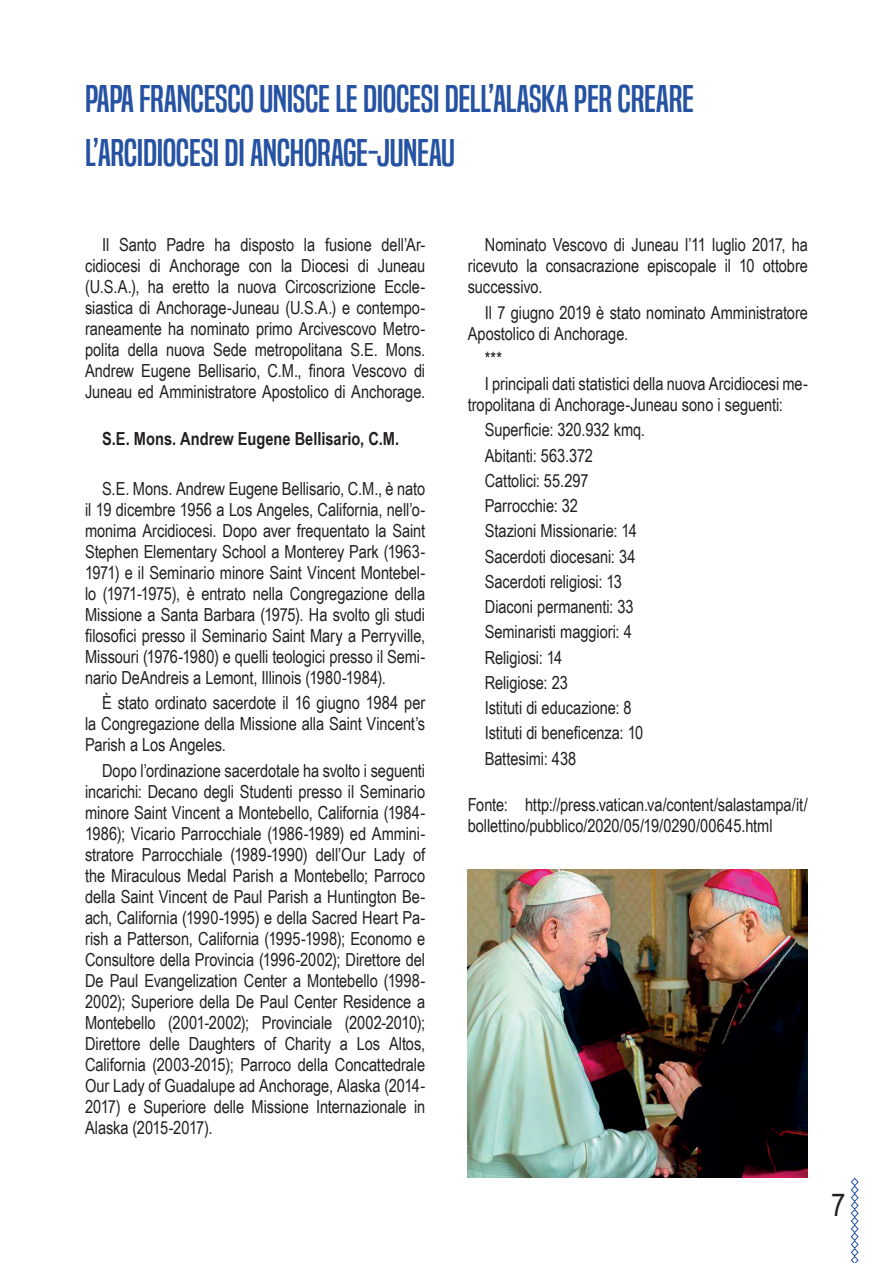
<style>
.page{position:relative;width:893px;height:1263px;background:#fff}
.page>*{position:absolute;margin:0;border:0;box-sizing:border-box;transform-origin:0 0}
.t1{font:36px/54px "Built Titling Rg";letter-spacing:-.01em;color:#2552a2;scale:1.13 1}
.t2{font:31.5px "Arial Narrow";color:#231f20}
.t3{font:18px/21px "Arial Narrow";letter-spacing:-.005em;color:#231f20;text-align:justify}
.t4{font:700 18px "Arial Narrow";color:#231f20}
</style>
<div class="page">
<svg style="left:850px;top:1177px;width:9px;height:86px"></svg>
<img style="left:468px;top:870px;width:340px;height:308px">
<h1 class="t1" style="left:85px;top:72px;width:540px">PAPA FRANCESCO UNISCE LE DIOCESI DELL’ALASKA PER CREARE<br>L’ARCIDIOCESI DI ANCHORAGE-JUNEAU</h1>
<p class="t3" style="left:85px;top:234px;width:342px;text-indent:17px">Il Santo Padre ha disposto la fusione dell’Ar&shy;cidiocesi di Anchorage con la Diocesi di Juneau (U.S.A.), ha eretto la nuova Circoscrizione Eccle&shy;siastica di Anchorage-Juneau (U.S.A.) e contempo&shy;raneamente ha nominato primo Arcivescovo Metro&shy;polita della nuova Sede metropolitana S.E. Mons.<br>Andrew Eugene Bellisario, C.M., finora Vescovo di Juneau ed Amministratore Apostolico di Anchorage.</p>
<p class="t4" style="left:102px;top:425px;width:299px">S.E. Mons. Andrew Eugene Bellisario, C.M.</p>
<p class="t3" style="left:85px;top:477px;width:342px;text-indent:17px">S.E. Mons. Andrew Eugene Bellisario, C.M., è nato il 19 dicembre 1956 a Los Angeles, California, nell’o&shy;monima Arcidiocesi. Dopo aver frequentato la Saint Stephen Elementary School a Monterey Park (1963- 1971) e il Seminario minore Saint Vincent Montebel&shy;lo (1971-1975), è entrato nella Congregazione della Missione a Santa Barbara (1975). Ha svolto gli studi filosofici presso il Seminario Saint Mary a Perryville, Missouri (1976-1980) e quelli teologici presso il Semi&shy;nario DeAndreis a Lemont, Illinois (1980-1984).</p>
<p class="t3" style="left:85px;top:692px;width:342px;text-indent:17px">È stato ordinato sacerdote il 16 giugno 1984 per la Congregazione della Missione alla Saint Vincent’s Parish a Los Angeles.</p>
<p class="t3" style="left:85px;top:759px;width:342px;text-indent:17px">Dopo l’ordinazione sacerdotale ha svolto i seguenti incarichi: Decano degli Studenti presso il Seminario minore Saint Vincent a Montebello, California (1984- 1986); Vicario Parrocchiale (1986-1989) ed Ammini&shy;stratore Parrocchiale (1989-1990) dell’Our Lady of the Miraculous Medal Parish a Montebello; Parroco della Saint Vincent de Paul Parish a Huntington Be&shy;ach, California (1990-1995) e della Sacred Heart Pa&shy;rish a Patterson, California (1995-1998); Economo e Consultore della Provincia (1996-2002); Direttore del De Paul Evangelization Center a Montebello (1998- 2002); Superiore della De Paul Center Residence a Montebello (2001-2002); Provinciale (2002-2010); Direttore delle Daughters of Charity a Los Altos, California (2003-2015); Parroco della Concattedrale Our Lady of Guadalupe ad Anchorage, Alaska (2014- 2017) e Superiore delle Missione Internazionale in Alaska (2015-2017).</p>
<p class="t3" style="left:468px;top:234px;width:342px;text-indent:17px">Nominato Vescovo di Juneau l’11 luglio 2017, ha ricevuto la consacrazione episcopale il 10 ottobre successivo.</p>
<p class="t3" style="left:468px;top:301px;width:342px;text-indent:17px">Il 7 giugno 2019 è stato nominato Amministratore<br>Apostolico di Anchorage.</p>
<p class="t3" style="left:485px;top:345px;width:325px;line-height:25.2px">***<br>I principali dati statistici della nuova Arcidiocesi me-</p>
<p class="t3" style="left:485px;top:391px;width:300px;line-height:25.2px;text-align:left;text-indent:-17px">tropolitana di Anchorage-Juneau sono i seguenti:<br>Superficie: 320.932 kmq.<br>Abitanti: 563.372<br>Cattolici: 55.297<br>Parrocchie: 32<br>Stazioni Missionarie: 14<br>Sacerdoti diocesani: 34<br>Sacerdoti religiosi: 13<br>Diaconi permanenti: 33<br>Seminaristi maggiori: 4<br>Religiosi: 14<br>Religiose: 23<br>Istituti di educazione: 8<br>Istituti di beneficenza: 10<br>Battesimi: 438</p>
<p class="t3" style="left:468px;top:793px;width:342px">Fonte: http://press.vatican.va/content/salastampa/it/ bollettino/pubblico/2020/05/19/0290/00645.html</p>
<h2 class="t2" style="left:831px;top:1181px;width:16px">7</h2>
</div>
